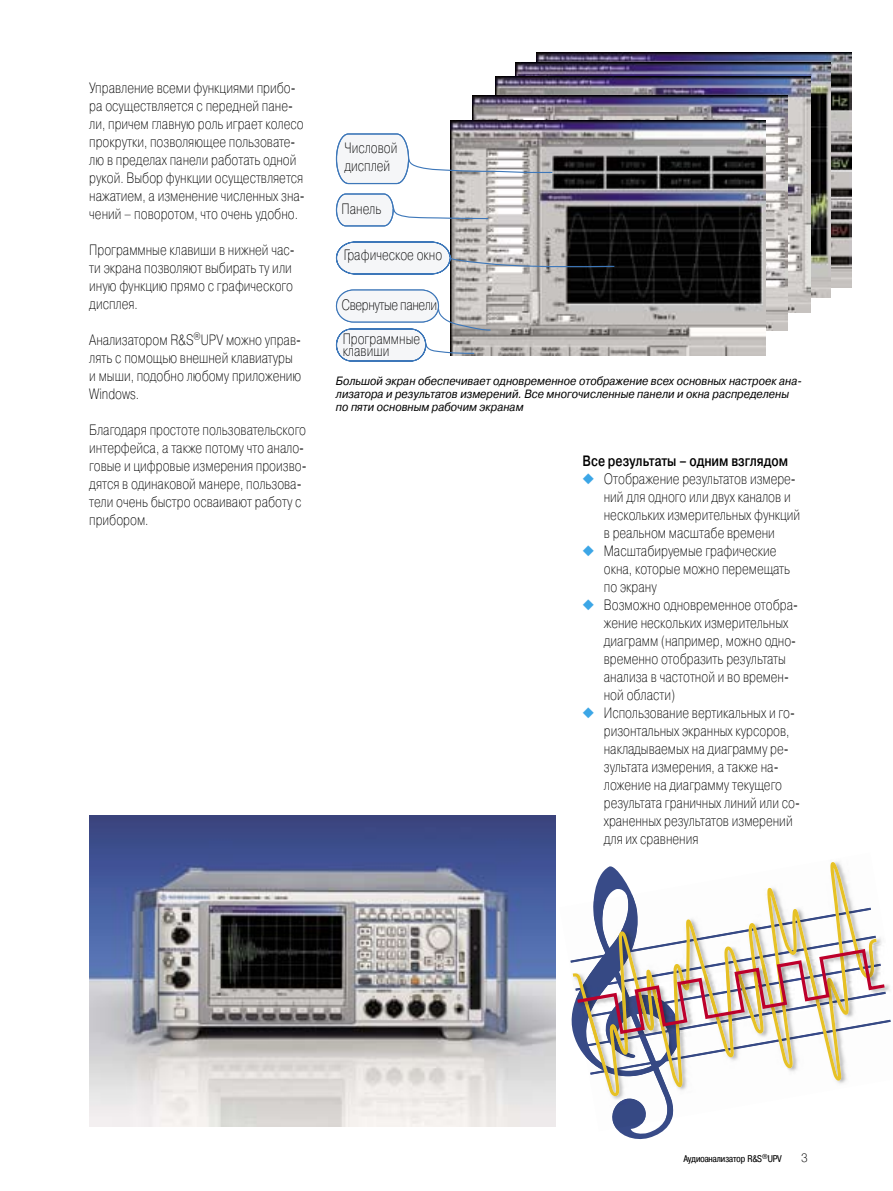
<style>
.page{position:relative;width:893px;height:1191px;background:#fff}
.page>*{position:absolute;margin:0;border:0;box-sizing:border-box;transform-origin:0 0}
.t1{font:15px/18px "Pragmatica Light C";color:#000;scale:.8 1}
.t2{font:700 15px "Pragmatica Light C";color:#000;scale:.8 1}
.t3{font:15px "Pragmatica Light C";letter-spacing:-.03em;color:#000;scale:.8 1}
.t4{font:italic 12px/13.2px "Pragmatica C";color:#000;scale:.9 1}
.t5{font:12px "Pragmatica Light C";color:#000}
.t6{font:9.75px "Pragmatica Cond C";color:#000}
.s1{color:#3ca6e6}
</style>
<div class="page">
<img style="left:89px;top:815px;width:467px;height:311px">
<svg style="left:570px;top:863px;width:321px;height:277px"></svg>
<img style="left:537px;top:52px;width:315px;height:236px">
<img style="left:516px;top:62px;width:315px;height:236px">
<img style="left:495px;top:77px;width:315px;height:235px">
<img style="left:473px;top:95px;width:315px;height:236px">
<img style="left:451px;top:120px;width:315px;height:236px">
<svg style="left:336px;top:133px;width:279px;height:228px"></svg>
<p class="t1" style="left:89px;top:79px;width:271px">Управление всеми функциями прибо&shy;ра осуществляется с передней пане&shy;ли, причем главную роль играет колесо прокрутки, позволяющее пользовате&shy;лю в пределах панели работать одной рукой. Выбор функции осуществляется нажатием, а изменение численных зна&shy;чений – поворотом, что очень удобно.</p>
<p class="t1" style="left:89px;top:241px;width:258px">Программные клавиши в нижней час&shy;ти экрана позволяют выбирать ту или иную функцию прямо с графического дисплея.</p>
<p class="t1" style="left:89px;top:331px;width:267px">Анализатором R&amp;S<sup>®</sup>UPV можно управ&shy;лять с помощью внешней клавиатуры и мыши, подобно любому приложению<br>Windows.</p>
<p class="t1" style="left:89px;top:421px;width:273px">Благодаря простоте пользовательского интерфейса, а также потому что анало&shy;говые и цифровые измерения произво&shy;дятся в одинаковой манере, пользова&shy;тели очень быстро осваивают работу с прибором.</p>
<p class="t1" style="left:344px;top:139px;width:68px">Числовой дисплей</p>
<p class="t1" style="left:342px;top:200px;width:51px">Панель</p>
<p class="t1" style="left:344px;top:246px;width:125px">Графическое окно</p>
<p class="t3" style="left:342px;top:297px;width:121px">Свернутые панели</p>
<p class="t1" style="left:343px;top:333px;width:98px;line-height:12px">Программные клавиши</p>
<p class="t4" style="left:336px;top:374px;width:519px">Большой экран обеспечивает одновременное отображение всех основных настроек ана&shy;лизатора и результатов измерений. Все многочисленные панели и окна распределены по пяти основным рабочим экранам</p>
<p class="t2" style="left:583px;top:452px;width:259px">Все результаты – одним взглядом</p>
<p class="t1" style="left:604px;top:469px;width:247px;text-indent:-21px"><span class="s1">◆</span> Отображение результатов измере&shy;ний для одного или двух каналов и нескольких измерительных функций в реальном масштабе времени</p>
<p class="t1" style="left:604px;top:541px;width:234px;text-indent:-21px"><span class="s1">◆</span> Масштабируемые графические окна, которые можно перемещать по экрану</p>
<p class="t1" style="left:604px;top:595px;width:244px;text-indent:-21px"><span class="s1">◆</span> Возможно одновременное отобра&shy;жение нескольких измерительных диаграмм (например, можно одно&shy;временно отобразить результаты анализа в частотной и во времен&shy;ной области)</p>
<p class="t1" style="left:604px;top:703px;width:247px;text-indent:-21px"><span class="s1">◆</span> Использование вертикальных и го&shy;ризонтальных экранных курсоров, накладываемых на диаграмму ре&shy;зультата измерения, а также на&shy;ложение на диаграмму текущего результата граничных линий или со&shy;храненных результатов измерений для их сравнения</p>
<p class="t6" style="left:684px;top:1153px;width:99px">Аудиоанализатор R&amp;S<sup>®</sup>UPV</p>
<p class="t5" style="left:801px;top:1151px;width:8px">3</p>
</div>
